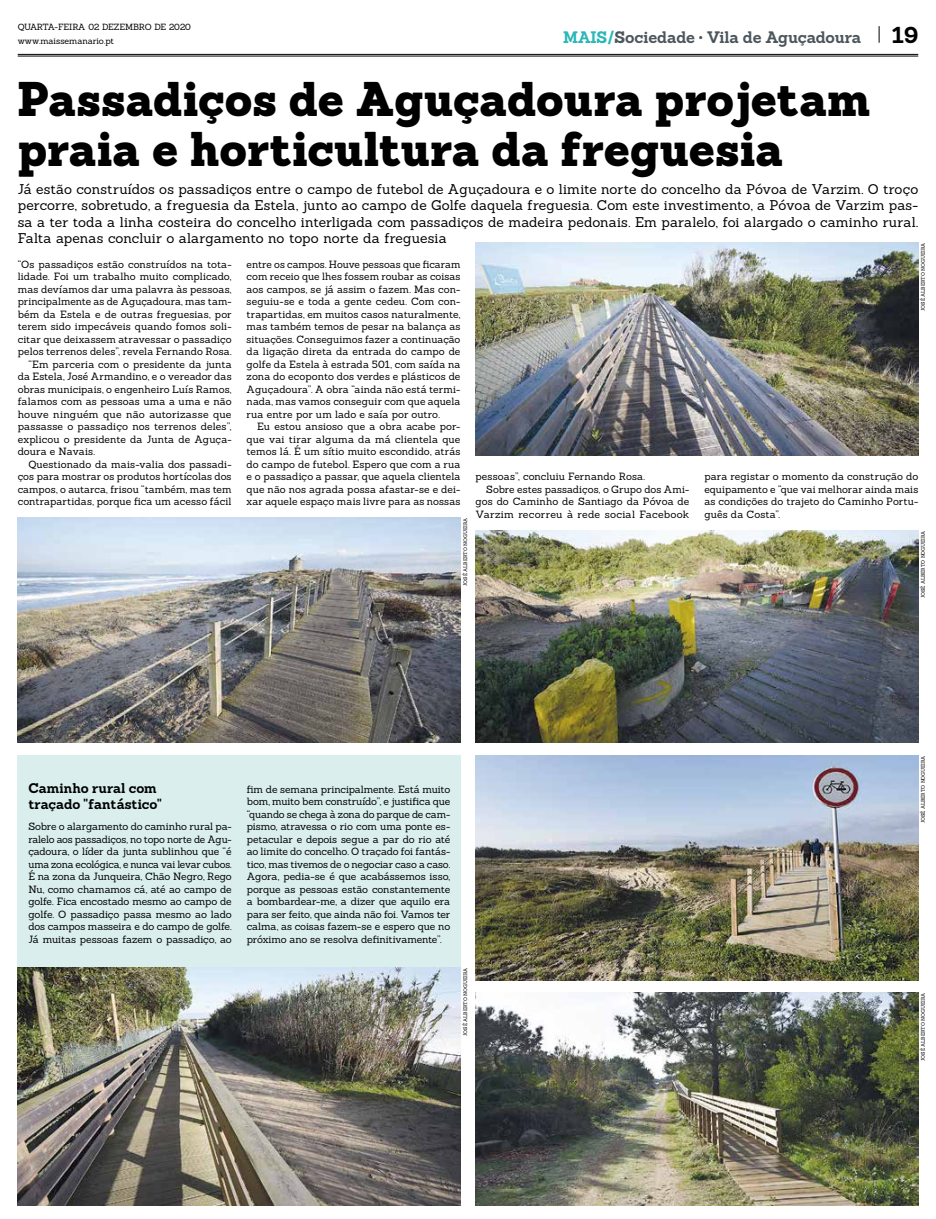
<style>
.page{position:relative;width:936px;height:1219px;background:#fff}
.page>*{position:absolute;margin:0;border:0;box-sizing:border-box;transform-origin:0 0}
.t1{font:900 47.5px/50px "Sanchez";letter-spacing:.005em;color:#000}
.t2{font:700 22.5px "Sanchez";color:#000}
.t3{font:700 16.25px "Sanchez";letter-spacing:-.01em;color:#4c565c}
.t4{font:13.75px/16.2px "Sanchez";letter-spacing:.005em;color:#000;text-align:justify}
.t5{font:700 13.75px/16.5px "Sanchez";letter-spacing:.005em;color:#000}
.t6{font:10.25px/12.5px "Sanchez";letter-spacing:.01em;color:#000;text-align:justify}
.t7{font:8.75px/13.8px "Sanchez";letter-spacing:-.005em;color:#000}
.t8{font:5px "Sanchez";letter-spacing:-.03em;color:#000}
.s1{color:#2bb6b7}
</style>
<div class="page">
<hr style="left:18px;top:56px;width:900px;height:1px;background:#000">
<hr style="left:18px;top:54px;width:900px;height:1px;background:#000">
<svg style="left:878px;top:26px;width:1px;height:17px"></svg>
<div style="left:18px;top:755px;width:443px;height:213px;background:#daeeee"></div>
<img style="left:18px;top:968px;width:443px;height:237px">
<img style="left:18px;top:518px;width:443px;height:225px">
<img style="left:475px;top:243px;width:443px;height:212px">
<img style="left:475px;top:530px;width:443px;height:213px">
<img style="left:475px;top:755px;width:443px;height:225px">
<img style="left:475px;top:993px;width:443px;height:212px">
<p class="t7" style="left:18px;top:20px;width:175px">QUARTA-FEIRA 02 DEZEMBRO DE 2020 www.maissemanario.pt</p>
<h1 class="t1" style="left:18px;top:74px;width:854px">Passadiços de Aguçadoura projetam praia e horticultura da freguesia</h1>
<p class="t4" style="left:18px;top:181px;width:902px">Já estão construídos os passadiços entre o campo de futebol de Aguçadoura e o limite norte do concelho da Póvoa de Varzim. O troço percorre, sobretudo, a freguesia da Estela, junto ao campo de Golfe daquela freguesia. Com este investimento, a Póvoa de Varzim pas&shy;sa a ter toda a linha costeira do concelho interligada com passadiços de madeira pedonais. Em paralelo, foi alargado o caminho rural.<br>Falta apenas concluir o alargamento no topo norte da freguesia</p>
<p class="t6" style="left:18px;top:258px;width:215px">“Os passadiços estão construídos na tota-</p>
<p class="t6" style="left:18px;top:270px;width:215px">lidade. Foi um trabalho muito complicado,</p>
<p class="t6" style="left:18px;top:283px;width:215px">mas devíamos dar uma palavra às pessoas,</p>
<p class="t6" style="left:18px;top:295px;width:215px">principalmente as de Aguçadoura, mas tam-</p>
<p class="t6" style="left:18px;top:308px;width:215px">bém da Estela e de outras freguesias, por</p>
<p class="t6" style="left:18px;top:320px;width:215px">terem sido impecáveis quando fomos soli-</p>
<p class="t6" style="left:18px;top:333px;width:215px">citar que deixassem atravessar o passadiço</p>
<p class="t6" style="left:18px;top:345px;width:215px">pelos terrenos deles”, revela Fernando Rosa.</p>
<p class="t6" style="left:28px;top:358px;width:205px">“Em parceria com o presidente da junta</p>
<p class="t6" style="left:18px;top:370px;width:215px">da Estela, José Armandino, e o vereador das</p>
<p class="t6" style="left:18px;top:383px;width:215px">obras municipais, o engenheiro Luís Ramos,</p>
<p class="t6" style="left:18px;top:395px;width:215px">falamos com as pessoas uma a uma e não</p>
<p class="t6" style="left:18px;top:408px;width:215px">houve ninguém que não autorizasse que</p>
<p class="t6" style="left:18px;top:420px;width:215px">passasse o passadiço nos terrenos deles”,</p>
<p class="t6" style="left:18px;top:433px;width:215px">explicou o presidente da Junta de Aguça-</p>
<p class="t6" style="left:18px;top:445px;width:79px">doura e Navais.</p>
<p class="t6" style="left:28px;top:458px;width:205px">Questionado da mais-valia dos passadi-</p>
<p class="t6" style="left:18px;top:470px;width:215px">ços para mostrar os produtos hortícolas dos</p>
<p class="t6" style="left:18px;top:483px;width:215px">campos, o autarca, frisou “também, mas tem</p>
<p class="t6" style="left:18px;top:495px;width:215px">contrapartidas, porque fica um acesso fácil</p>
<h2 class="t2" style="left:891px;top:19px;width:28px">19</h2>
<h3 class="t3" style="left:563px;top:26px;width:299px"><span class="s1">MAIS/</span>Sociedade • Vila de Aguçadoura</h3>
<p class="t8" style="left:919px;top:311px;width:70px;rotate:-90deg">JOSÉ ALBERTO NOGUEIRA</p>
<p class="t6" style="left:246px;top:258px;width:215px">entre os campos. Houve pessoas que ficaram com receio que lhes fossem roubar as coisas aos campos, se já assim o fazem. Mas con&shy;seguiu-se e toda a gente cedeu. Com con&shy;trapartidas, em muitos casos naturalmente, mas também temos de pesar na balança as situações. Conseguimos fazer a continuação da ligação direta da entrada do campo de golfe da Estela à estrada 501, com saída na zona do ecoponto dos verdes e plásticos de Aguçadoura”. A obra “ainda não está termi&shy;nada, mas vamos conseguir com que aquela rua entre por um lado e saía por outro.</p>
<p class="t6" style="left:246px;top:420px;width:215px;text-indent:11px">Eu estou ansioso que a obra acabe por&shy;que vai tirar alguma da má clientela que temos lá. É um sítio muito escondido, atrás do campo de futebol. Espero que com a rua e o passadiço a passar, que aquela clientela que não nos agrada possa afastar-se e dei&shy;xar aquele espaço mais livre para as nossas</p>
<p class="t6" style="left:475px;top:470px;width:171px">pessoas”, concluiu Fernando Rosa.</p>
<p class="t6" style="left:486px;top:483px;width:205px">Sobre estes passadiços, o Grupo dos Ami-</p>
<p class="t6" style="left:475px;top:495px;width:215px">gos do Caminho de Santiago da Póvoa de</p>
<p class="t6" style="left:475px;top:508px;width:215px">Varzim recorreu à rede social Facebook</p>
<p class="t6" style="left:704px;top:470px;width:215px">para registar o momento da construção do equipamento e “que vai melhorar ainda mais as condições do trajeto do Caminho Portu&shy;guês da Costa”.</p>
<p class="t8" style="left:462px;top:586px;width:70px;rotate:-90deg">JOSÉ ALBERTO NOGUEIRA</p>
<p class="t8" style="left:919px;top:598px;width:70px;rotate:-90deg">JOSÉ ALBERTO NOGUEIRA</p>
<h3 class="t5" style="left:28px;top:780px;width:135px">Caminho rural com traçado "fantástico"</h3>
<p class="t6" style="left:28px;top:820px;width:205px">Sobre o alargamento do caminho rural pa&shy;ralelo aos passadiços, no topo norte de Agu&shy;çadoura, o líder da junta sublinhou que “é uma zona ecológica, e nunca vai levar cubos.<br>É na zona da Junqueira, Chão Negro, Rego Nu, como chamamos cá, até ao campo de golfe. Fica encostado mesmo ao campo de golfe. O passadiço passa mesmo ao lado dos campos masseira e do campo de golfe.<br>Já muitas pessoas fazem o passadiço, ao</p>
<p class="t6" style="left:247px;top:783px;width:205px">fim de semana principalmente. Está muito bom, muito bem construído”, e justifica que “quando se chega à zona do parque de cam&shy;pismo, atravessa o rio com uma ponte es&shy;petacular e depois segue a par do rio até ao limite do concelho. O traçado foi fantás&shy;tico, mas tivemos de o negociar caso a caso.<br>Agora, pedia-se é que acabássemos isso, porque as pessoas estão constantemente a bombardear-me, a dizer que aquilo era para ser feito, que ainda não foi. Vamos ter calma, as coisas fazem-se e espero que no próximo ano se resolva definitivamente”.</p>
<p class="t8" style="left:462px;top:1036px;width:70px;rotate:-90deg">JOSÉ ALBERTO NOGUEIRA</p>
<p class="t8" style="left:919px;top:823px;width:70px;rotate:-90deg">JOSÉ ALBERTO NOGUEIRA</p>
<p class="t8" style="left:919px;top:1061px;width:70px;rotate:-90deg">JOSÉ ALBERTO NOGUEIRA</p>
</div>
